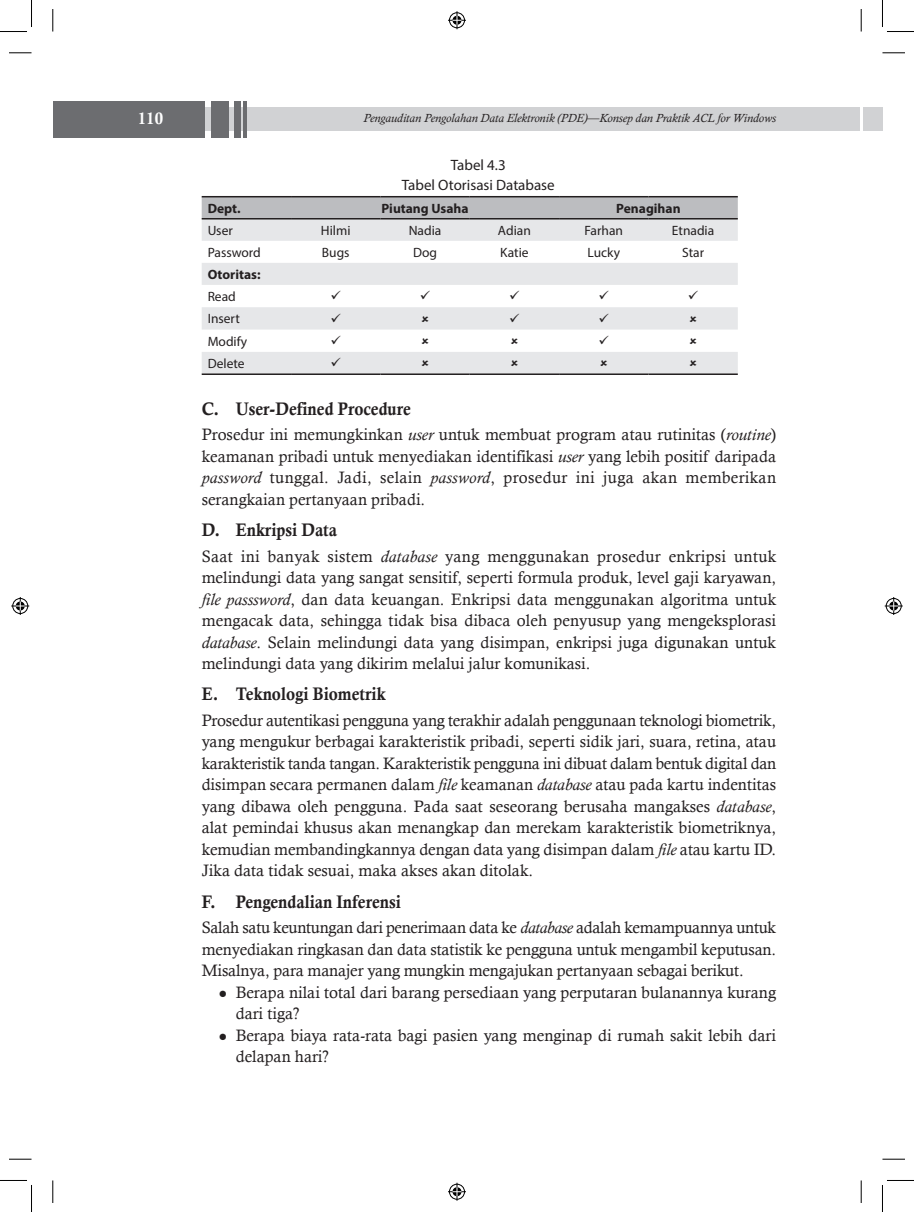
<style>
.page{position:relative;width:914px;height:1212px;background:#fff}
.page>*{position:absolute;margin:0;border:0;box-sizing:border-box;transform-origin:0 0}
.t1{font:18.15px "Calis MT Bol";color:#231f20;scale:.91 1}
.t2{font:16.5px/21.5px "Calisto";color:#231f20;text-align:justify}
.t3{font:16.5px "Calis MT Bol";color:#fff}
.t4{font:15px/19.5px "Myriad Pro";color:#231f20;text-align:center}
.t5{font:13.5px "Myriad Pro";color:#231f20}
.t6{font:700 13.5px "Myriad Pro";color:#231f20}
.t7{font:italic 12px "Calisto";color:#231f20}
.s1{font-style:normal}
.s2{font-style:italic}
</style>
<div class="page">
<div style="left:862px;top:107px;width:20px;height:23px;background:#d1d2d4"></div>
<div style="left:53px;top:107px;width:806px;height:23px;background:#d1d2d4"></div>
<div style="left:53px;top:101px;width:151px;height:36px;background:#6c6d70"></div>
<div style="left:212px;top:101px;width:17px;height:36px;background:#6c6d70"></div>
<div style="left:233px;top:101px;width:7px;height:36px;background:#6c6d70"></div>
<hr style="left:244px;top:101px;width:3px;height:36px;background:#6c6d70">
<div style="left:202px;top:197px;width:535px;height:21px;background:#bcbdc0"></div>
<svg style="left:202px;top:219px;width:535px;height:154px;fill:#e6e7e9"></svg>
<hr style="left:202px;top:373px;width:89px;height:2px;background:#231f20">
<hr style="left:291px;top:373px;width:89px;height:2px;background:#231f20">
<hr style="left:380px;top:373px;width:89px;height:2px;background:#231f20">
<hr style="left:469px;top:373px;width:90px;height:2px;background:#231f20">
<hr style="left:559px;top:373px;width:89px;height:2px;background:#231f20">
<hr style="left:648px;top:373px;width:89px;height:2px;background:#231f20">
<hr style="left:202px;top:196px;width:89px;height:1px;background:#231f20">
<hr style="left:291px;top:196px;width:89px;height:1px;background:#231f20">
<hr style="left:380px;top:196px;width:89px;height:1px;background:#231f20">
<hr style="left:469px;top:196px;width:90px;height:1px;background:#231f20">
<hr style="left:559px;top:196px;width:89px;height:1px;background:#231f20">
<hr style="left:648px;top:196px;width:89px;height:1px;background:#231f20">
<hr style="left:202px;top:218px;width:89px;height:1px;background:#231f20">
<hr style="left:291px;top:218px;width:89px;height:1px;background:#231f20">
<hr style="left:380px;top:218px;width:89px;height:1px;background:#231f20">
<hr style="left:469px;top:218px;width:90px;height:1px;background:#231f20">
<hr style="left:559px;top:218px;width:89px;height:1px;background:#231f20">
<hr style="left:648px;top:218px;width:89px;height:1px;background:#231f20">
<svg style="left:9px;top:53px;width:23px;height:1px"></svg>
<svg style="left:882px;top:53px;width:22px;height:1px"></svg>
<svg style="left:9px;top:1158px;width:23px;height:1px"></svg>
<svg style="left:882px;top:1158px;width:22px;height:1px"></svg>
<svg style="left:53px;top:9px;width:1px;height:22px"></svg>
<svg style="left:53px;top:1180px;width:1px;height:22px"></svg>
<svg style="left:860px;top:9px;width:1px;height:22px"></svg>
<svg style="left:860px;top:1180px;width:1px;height:22px"></svg>
<svg style="left:0;top:0;width:32px;height:32px"></svg>
<svg style="left:0;top:1180px;width:32px;height:31px"></svg>
<svg style="left:882px;top:0;width:31px;height:32px"></svg>
<svg style="left:882px;top:1180px;width:31px;height:31px"></svg>
<svg style="left:448px;top:11px;width:18px;height:18px"></svg>
<svg style="left:448px;top:1182px;width:18px;height:18px"></svg>
<svg style="left:11px;top:597px;width:18px;height:18px"></svg>
<svg style="left:884px;top:597px;width:18px;height:18px"></svg>
<svg style="left:421px;top:315px;width:7px;height:6px"></svg>
<svg style="left:689px;top:315px;width:7px;height:6px"></svg>
<svg style="left:421px;top:337px;width:7px;height:7px"></svg>
<svg style="left:511px;top:337px;width:6px;height:7px"></svg>
<svg style="left:689px;top:337px;width:7px;height:7px"></svg>
<svg style="left:421px;top:360px;width:7px;height:6px"></svg>
<svg style="left:511px;top:360px;width:6px;height:6px"></svg>
<svg style="left:600px;top:360px;width:7px;height:6px"></svg>
<svg style="left:689px;top:360px;width:7px;height:6px"></svg>
<svg style="left:331px;top:291px;width:9px;height:8px"></svg>
<svg style="left:420px;top:291px;width:10px;height:8px"></svg>
<svg style="left:510px;top:291px;width:9px;height:8px"></svg>
<svg style="left:599px;top:291px;width:9px;height:8px"></svg>
<svg style="left:688px;top:291px;width:10px;height:8px"></svg>
<svg style="left:331px;top:313px;width:9px;height:9px"></svg>
<svg style="left:510px;top:313px;width:9px;height:9px"></svg>
<svg style="left:599px;top:313px;width:9px;height:9px"></svg>
<svg style="left:331px;top:335px;width:9px;height:9px"></svg>
<svg style="left:599px;top:335px;width:9px;height:9px"></svg>
<svg style="left:331px;top:357px;width:9px;height:9px"></svg>
<p class="t3" style="left:138px;top:109px;width:27px">110</p>
<p class="t7" style="left:363px;top:111px;width:414px">Pengauditan Pengolahan Data Elektronik (PDE)<span class="s1">—</span>Konsep dan Praktik ACL for Windows</p>
<p class="t4" style="left:401px;top:155px;width:154px">Tabel 4.3<br>Tabel Otorisasi Database</p>
<p class="t6" style="left:208px;top:199px;width:34px">Dept.</p>
<p class="t6" style="left:381px;top:199px;width:88px">Piutang Usaha</p>
<p class="t6" style="left:616px;top:199px;width:66px">Penagihan</p>
<p class="t5" style="left:208px;top:222px;width:27px">User</p>
<p class="t5" style="left:321px;top:222px;width:31px">Hilmi</p>
<p class="t5" style="left:408px;top:222px;width:34px">Nadia</p>
<p class="t5" style="left:498px;top:222px;width:34px">Adian</p>
<p class="t5" style="left:584px;top:222px;width:40px">Farhan</p>
<p class="t5" style="left:672px;top:222px;width:44px">Etnadia</p>
<p class="t5" style="left:208px;top:244px;width:55px">Password</p>
<p class="t5" style="left:322px;top:244px;width:29px">Bugs</p>
<p class="t5" style="left:413px;top:244px;width:26px">Dog</p>
<p class="t5" style="left:500px;top:244px;width:30px">Katie</p>
<p class="t5" style="left:587px;top:244px;width:34px">Lucky</p>
<p class="t5" style="left:682px;top:244px;width:24px">Star</p>
<p class="t6" style="left:208px;top:265px;width:54px">Otoritas:</p>
<p class="t5" style="left:208px;top:288px;width:30px">Read</p>
<p class="t5" style="left:208px;top:310px;width:34px">Insert</p>
<p class="t5" style="left:208px;top:333px;width:41px">Modify</p>
<p class="t5" style="left:208px;top:355px;width:38px">Delete</p>
<p class="t1" style="left:202px;top:398px;width:231px">C. User-Defined Procedure</p>
<p class="t2" style="left:202px;top:423px;width:576px">Prosedur ini memungkinkan <span class="s2">user</span> untuk membuat program atau rutinitas (<span class="s2">routine</span>) keamanan pribadi untuk menyediakan identifikasi <span class="s2">user</span> yang lebih positif daripada <span class="s2">password</span> tunggal. Jadi, selain <span class="s2">password</span>, prosedur ini juga akan memberikan serangkaian pertanyaan pribadi.</p>
<p class="t1" style="left:202px;top:519px;width:150px">D. Enkripsi Data</p>
<p class="t2" style="left:202px;top:545px;width:576px">Saat ini banyak sistem <span class="s2">database</span> yang menggunakan prosedur enkripsi untuk melindungi data yang sangat sensitif, seperti formula produk, level gaji karyawan, <span class="s2">file passsword</span>, dan data keuangan. Enkripsi data menggunakan algoritma untuk mengacak data, sehingga tidak bisa dibaca oleh penyusup yang mengeksplorasi <span class="s2">database</span>. Selain melindungi data yang disimpan, enkripsi juga digunakan untuk melindungi data yang dikirim melalui jalur komunikasi.</p>
<p class="t1" style="left:202px;top:683px;width:203px">E. Teknologi Biometrik</p>
<p class="t2" style="left:202px;top:709px;width:576px">Prosedur autentikasi pengguna yang terakhir adalah penggunaan teknologi biometrik, yang mengukur berbagai karakteristik pribadi, seperti sidik jari, suara, retina, atau karakteristik tanda tangan. Karakteristik pengguna ini dibuat dalam bentuk digital dan disimpan secara permanen dalam <span class="s2">file</span> keamanan <span class="s2">database</span> atau pada kartu indentitas yang dibawa oleh pengguna. Pada saat seseorang berusaha mangakses <span class="s2">database</span>, alat pemindai khusus akan menangkap dan merekam karakteristik biometriknya, kemudian membandingkannya dengan data yang disimpan dalam <span class="s2">file</span> atau kartu ID.<br>Jika data tidak sesuai, maka akses akan ditolak.</p>
<p class="t1" style="left:202px;top:890px;width:220px">F. Pengendalian Inferensi</p>
<p class="t2" style="left:202px;top:916px;width:576px">Salah satu keuntungan dari penerimaan data ke <span class="s2">database</span> adalah kemampuannya untuk menyediakan ringkasan dan data statistik ke pengguna untuk mengambil keputusan.<br>Misalnya, para manajer yang mungkin mengajukan pertanyaan sebagai berikut.</p>
<p class="t2" style="left:236px;top:980px;width:542px;text-indent:-17px">• Berapa nilai total dari barang persediaan yang perputaran bulanannya kurang dari tiga?</p>
<p class="t2" style="left:236px;top:1023px;width:542px;text-indent:-17px">• Berapa biaya rata-rata bagi pasien yang menginap di rumah sakit lebih dari delapan hari?</p>
</div>
